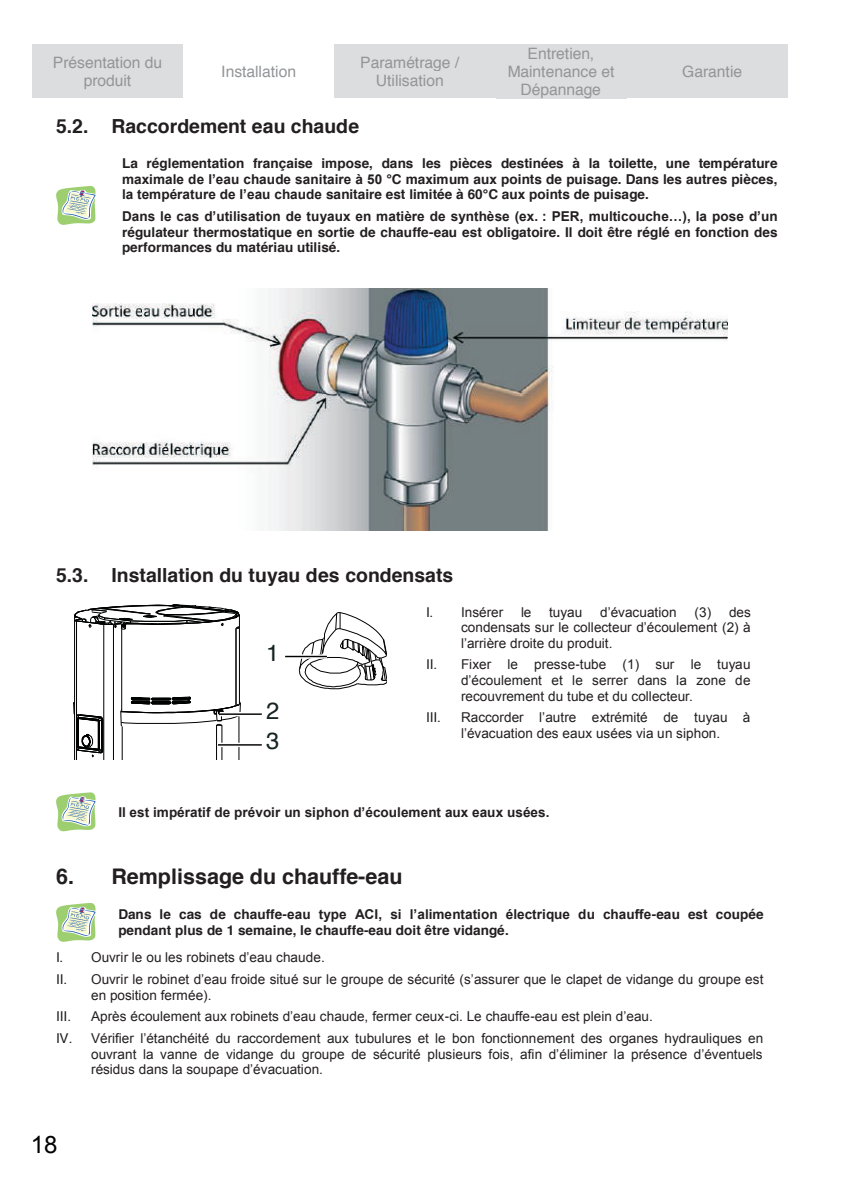
<style>
.page{position:relative;width:842px;height:1190px;background:#fff}
.page>*{position:absolute;margin:0;border:0;box-sizing:border-box;transform-origin:0 0}
.t1{font:24px "Arial";color:#000}
.t2{font:23.4px "Helvetica";color:#152423}
.t3{font:700 21.6px "Helvetica";color:#231f20}
.t4{font:700 19.4px "Helvetica";color:#231f20}
.t5{font:15.6px/18px "Helvetica";letter-spacing:-.005em;color:#939598;text-align:center}
.t6{font:13.6px/15.6px "Arial";color:#231f20}
.t7{font:700 13.6px/15.8px "Helvetica";color:#231f20;text-align:justify}
.t8{font:700 13.6px "Arial";color:#231f20}
.t9{font:13.6px "Helvetica";color:#231f20}
.s1{font-family:"Arial"}
.s2{font-family:"Helvetica"}
</style>
<div class="page">
<div style="left:32px;top:44px;width:151px;height:54px;background:#dcdddf"></div>
<div style="left:334px;top:44px;width:151px;height:54px;background:#dcdddf"></div>
<div style="left:485px;top:44px;width:151px;height:54px;background:#dcdddf"></div>
<div style="left:636px;top:44px;width:151px;height:54px;background:#dcdddf"></div>
<img style="left:92px;top:288px;width:635px;height:242px">
<svg style="left:56px;top:186px;width:40px;height:39px"></svg>
<hr style="left:238px;top:715px;width:1px;height:44px;background:#000101">
<hr style="left:122px;top:726px;width:1px;height:33px;background:#000101">
<hr style="left:74px;top:620px;width:1px;height:139px;background:#000101">
<hr style="left:76px;top:621px;width:1px;height:138px;background:#000101">
<hr style="left:113px;top:624px;width:1px;height:135px;background:#000101">
<hr style="left:103px;top:624px;width:1px;height:135px;background:#000101">
<div style="left:216px;top:725px;width:6px;height:34px;border:1px solid #000101"></div>
<svg style="left:73px;top:604px;width:168px;height:153px"></svg>
<svg style="left:298px;top:612px;width:89px;height:77px"></svg>
<svg style="left:218px;top:742px;width:44px;height:5px"></svg>
<hr style="left:218px;top:744px;width:44px;height:1px;background:#000101">
<hr style="left:220px;top:712px;width:42px;height:4px;background:#fff">
<hr style="left:220px;top:713px;width:42px;height:2px;background:#000101">
<svg style="left:285px;top:654px;width:42px;height:4px"></svg>
<hr style="left:285px;top:655px;width:42px;height:2px;background:#000101">
<svg style="left:56px;top:792px;width:40px;height:39px"></svg>
<svg style="left:56px;top:903px;width:40px;height:38px;background:#bed8af"></svg>
<p class="t5" style="left:53px;top:54px;width:111px">Présentation du produit</p>
<p class="t5" style="left:221px;top:63px;width:76px">Installation</p>
<p class="t5" style="left:360px;top:54px;width:100px">Paramétrage /<br>Utilisation</p>
<p class="t5" style="left:507px;top:46px;width:108px">Entretien,<br>Maintenance et<br>Dépannage</p>
<p class="t5" style="left:682px;top:63px;width:61px">Garantie</p>
<h3 class="t4" style="left:56px;top:118px;width:304px">5.2. Raccordement eau chaude</h3>
<p class="t7" style="left:122px;top:156px;width:656px">La réglementation française impose, dans les pièces destinées à la toilette, une température <span class="s1">maximale de l’eau chaude sanitaire à 50</span> °C maximum aux points de puisage. Dans les autres pièces, <span class="s1">la température de l’eau chaude</span> sanitaire est limitée à 60°C aux points de puisage.</p>
<p class="t8" style="left:122px;top:208px;width:657px">Dans le cas d’utilisation de tuyaux en matière de synthèse (ex. : PER, multicouche…), la pose d’un</p>
<p class="t7" style="left:122px;top:225px;width:656px">régulateur thermostatique en sortie de chauffe-eau est obligatoire. Il doit être réglé en fonction des performances du matériau utilisé.</p>
<h3 class="t4" style="left:56px;top:566px;width:398px">5.3. Installation du tuyau des condensats</h3>
<p class="t6" style="left:426px;top:604px;width:79px"><span class="s2">I.</span> Insérer</p>
<p class="t6" style="left:521px;top:604px;width:12px">le</p>
<p class="t6" style="left:549px;top:604px;width:35px">tuyau</p>
<p class="t6" style="left:600px;top:604px;width:78px">d’évacuation</p>
<p class="t6" style="left:461px;top:604px;width:291px;text-align:justify;text-indent:233px">(3) des condensats sur le collecteur d’écoulement (2) à l’arrière droite du produit.</p>
<p class="t6" style="left:461px;top:657px;width:291px;text-align:justify;text-indent:-35px"><span class="s2">II.</span> Fixer le presse<span class="s2">-</span>tube (1) sur le tuyau d’écoulement et le serrer dans la zone de recouvrement du tube et du collecteur.</p>
<p class="t9" style="left:426px;top:711px;width:16px">III.</p>
<p class="t6" style="left:461px;top:709px;width:291px">Raccorder l’autre extrémité de tuyau à l’évacuation des eaux usées via un siphon.</p>
<h2 class="t2" style="left:266px;top:643px;width:15px">1</h2>
<h2 class="t2" style="left:266px;top:701px;width:15px">2</h2>
<h2 class="t2" style="left:266px;top:731px;width:15px">3</h2>
<p class="t8" style="left:118px;top:804px;width:432px">Il est impératif de prévoir un siphon d’écoulement aux eaux usées.</p>
<h3 class="t3" style="left:56px;top:867px;width:348px">6. Remplissage du chauffe-eau</h3>
<p class="t8" style="left:118px;top:906px;width:646px"><span class="s2">Dans le cas de chauffe-</span>eau type ACI, si l’alimentation électrique du chauffe<span class="s2">-eau est coupée</span></p>
<p class="t7" style="left:118px;top:923px;width:392px">pendant plus de 1 semaine, le chauffe-eau doit être vidangé.</p>
<p class="t6" style="left:56px;top:946px;width:708px;line-height:21.8px"><span class="s2">I.</span> Ouvrir le ou les robinets d’eau chaude.<br><span class="s2">II.</span> Ouvrir le robinet d’eau froide situé sur le groupe de sécurité (s’assurer que le clapet de vidange du groupe est</p>
<p class="t6" style="left:91px;top:987px;width:122px">en position fermée).</p>
<p class="t9" style="left:56px;top:1010px;width:16px">III.</p>
<p class="t6" style="left:56px;top:1005px;width:708px;line-height:21.6px;text-indent:35px">Après écoulement aux robinets d’eau chaude, fermer ceux<span class="s2">-</span>ci. Le chauffe<span class="s2">-</span>eau est plein d’eau.<br><span class="s2">IV.</span> Vérifier l’étanchéité du raccordement aux tubulures et le bon fonctionnement des organes hydrauliques en</p>
<p class="t6" style="left:91px;top:1046px;width:672px">ouvrant la vanne de vidange du groupe de sécurité plusieurs fois, afin d’éliminer la présence d’éventuels résidus dans la soupape d’évacuation.</p>
<h1 class="t1" style="left:31px;top:1131px;width:28px">18</h1>
</div>
